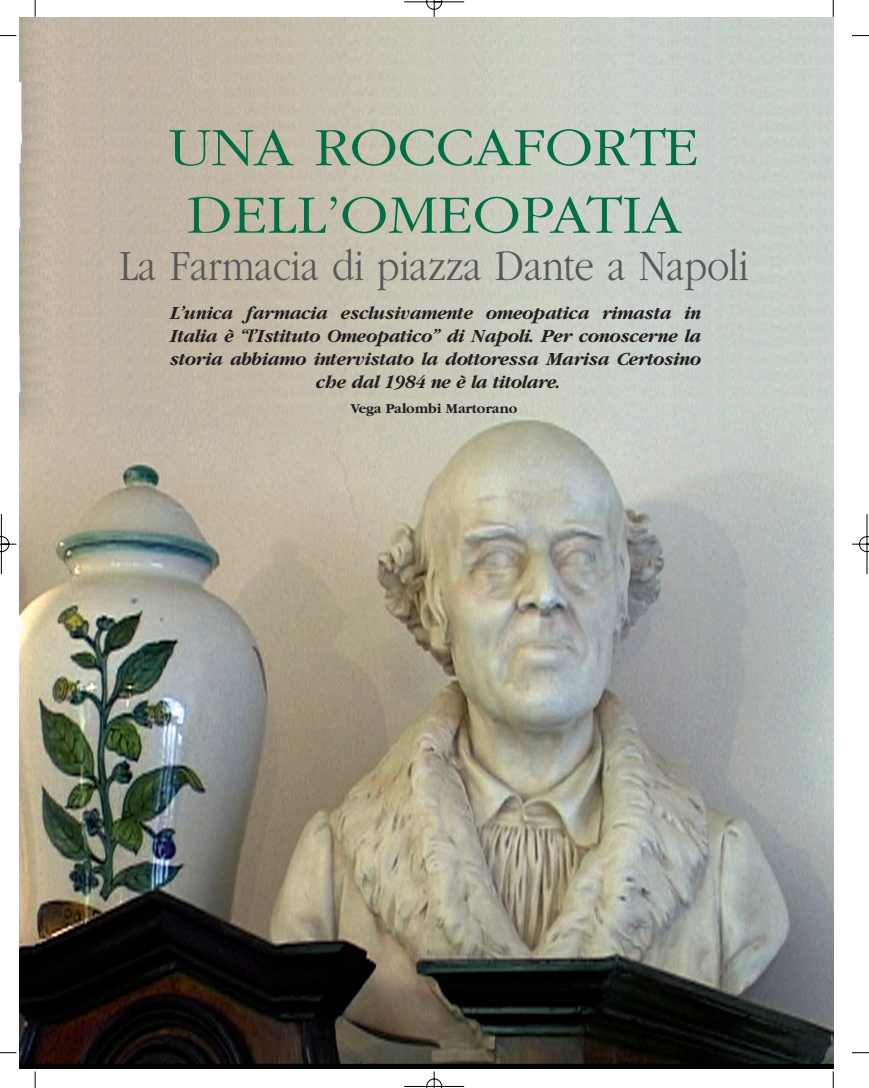
<style>
.page{position:relative;width:869px;height:1088px;background:#fff}
.page>*{position:absolute;margin:0;border:0;box-sizing:border-box;transform-origin:0 0}
.t1{font:300 56.25px/67.5px "Garamond";letter-spacing:-.005em;color:#016f45;text-align:center;scale:1.1 1}
.t2{font:300 45px "Garamond";letter-spacing:-.01em;color:#57585a;scale:.88 1}
.t3{font:italic 700 19.38px/23.2px "Garamond";letter-spacing:-.02em;color:#231f20;text-align:center}
.t4{font:700 14.25px "Garamond";color:#231f20}
</style>
<div class="page">
<img style="left:0;top:0;width:868px;height:1088px">
<h1 class="t1" style="left:168px;top:118px;width:484px">UNA ROCCAFORTE<br>DELL’OMEOPATIA</h1>
<h2 class="t2" style="left:119px;top:249px;width:716px">La Farmacia di piazza Dante a Napoli</h2>
<p class="t3" style="left:171px;top:302px;width:532px">L’unica farmacia esclusivamente omeopatica rimasta in Italia è “l’Istituto Omeopatico” di Napoli. Per conoscerne la storia abbiamo intervistato la dottoressa Marisa Certosino che dal 1984 ne è la titolare.</p>
<p class="t4" style="left:350px;top:403px;width:168px">Vega Palombi Martorano</p>
</div>
